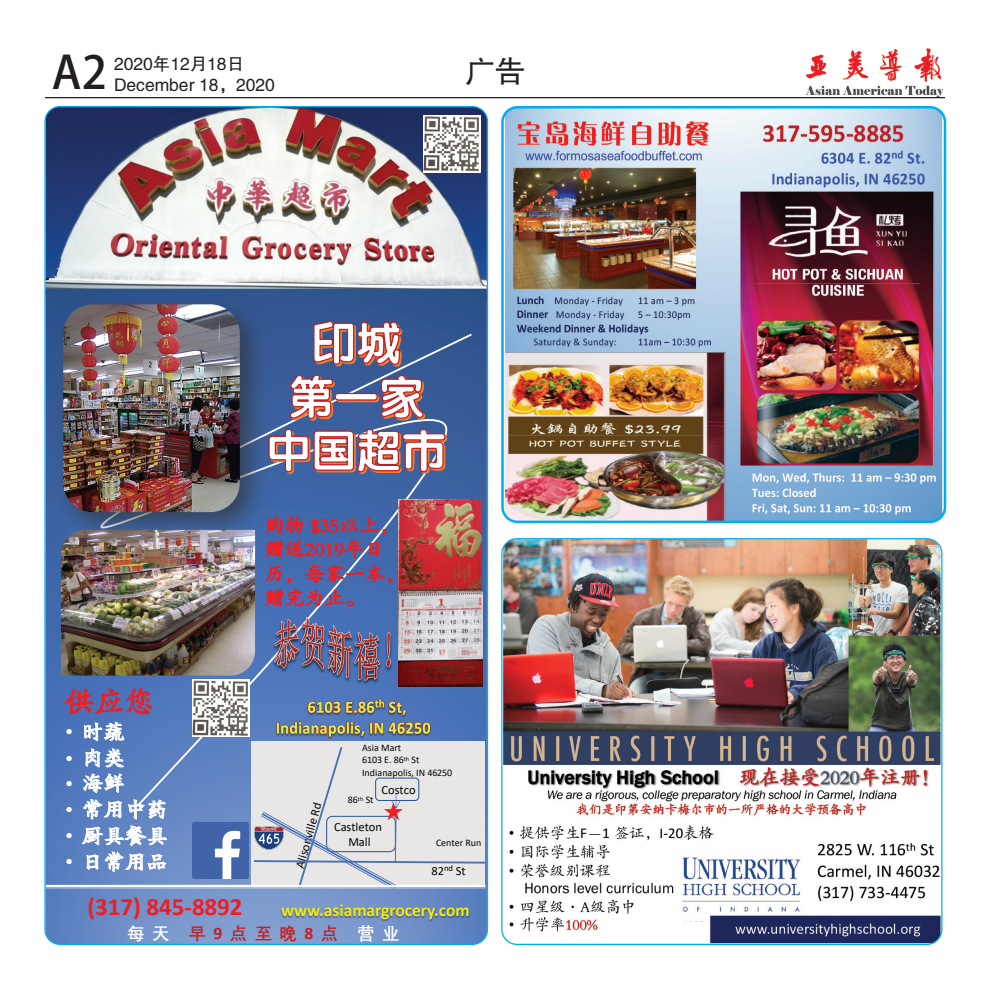
<style>
.page{position:relative;width:990px;height:990px;background:#fff}
.page>*{position:absolute;margin:0;border:0;box-sizing:border-box;transform-origin:0 0}
.t1{font:45px "Adobe Heiti Std";color:#231f20}
.t2{font:30px "FZHTJW GB1 0";color:#231f20}
.t3{font:29.5px "FZBWKSJW GB1 0";color:#ee1f23}
.t4{font:700 25px "Calibri";color:#ee1f23}
.t5{font:20.88px "FZBWKSJW GB1 0";letter-spacing:.01em;color:#fff}
.t6{font:19.62px/24.2px "FZKTJW GB1 0";letter-spacing:.005em;color:#ee1f23}
.t7{font:17.5px/21px "FZHTFW GB1 0";color:#231f20}
.t8{font:700 17.5px "Calibri";letter-spacing:-.005em;color:#f2eb17}
.t9{font:700 17.5px "Deng Xian";letter-spacing:.425em;color:#c02025}
.t10{font:12.5px/15px "Calibri";color:#040503;text-align:center}
.t11{font:10px/12.5px "Calibri";color:#040503}
.s1{font-family:"Arial";font-size:21.25px}
.s2{color:#fff}
.s3{font-family:"Calibri"}
</style>
<div class="page">
<hr style="left:45px;top:97px;width:900px;height:1px;background:#231f20">
<img style="left:805px;top:48px;width:139px;height:49px">
<img style="left:505px;top:109px;width:437px;height:412px">
<div style="left:501px;top:106px;width:445px;height:417px;border:2px solid #00aeef;border-radius:15px"></div>
<img style="left:503px;top:540px;width:438px;height:404px">
<img style="left:46px;top:108px;width:440px;height:181px">
<svg style="left:46px;top:289px;width:440px;height:654px;background:#587bb7"></svg>
<svg style="left:252px;top:745px;width:234px;height:146px;background:#d8dae0"></svg>
<img style="left:254px;top:827px;width:29px;height:23px">
<img style="left:61px;top:551px;width:34px;height:125px">
<img style="left:269px;top:894px;width:213px;height:41px">
<hr style="left:46px;top:885px;width:439px;height:2px;background:#fff">
<hr style="left:46px;top:888px;width:439px;height:1px;background:#fff">
<img style="left:95px;top:332px;width:379px;height:475px">
<img style="left:46px;top:285px;width:232px;height:266px">
<img style="left:63px;top:304px;width:177px;height:208px">
<svg style="left:310px;top:320px;width:92px;height:47px"></svg>
<svg style="left:289px;top:374px;width:136px;height:47px"></svg>
<svg style="left:269px;top:428px;width:178px;height:46px"></svg>
<img style="left:399px;top:500px;width:82px;height:90px">
<img style="left:399px;top:592px;width:84px;height:94px">
<img style="left:270px;top:615px;width:124px;height:73px">
<img style="left:192px;top:680px;width:57px;height:57px">
<img style="left:423px;top:115px;width:57px;height:57px">
<img style="left:192px;top:823px;width:56px;height:56px">
<h1 class="t1" style="left:52px;top:46px;width:57px">A2</h1>
<h3 class="t7" style="left:114px;top:54px;width:163px">2020年12月18日<br>December 18，2020</h3>
<h2 class="t2" style="left:465px;top:55px;width:61px">广告</h2>
<h3 class="t6" style="left:265px;top:514px;width:142px">购物 $35以上，赠送2019年日历，每家一本，赠完为止。</h3>
<h3 class="t3" style="left:64px;top:686px;width:92px">供应您</h3>
<h3 class="t5" style="left:65px;top:721px;width:61px"><span class="s1">•</span> 时蔬</h3>
<h3 class="t5" style="left:65px;top:747px;width:61px"><span class="s1">•</span> 肉类</h3>
<h3 class="t5" style="left:65px;top:772px;width:61px"><span class="s1">•</span> 海鲜</h3>
<h3 class="t5" style="left:65px;top:799px;width:104px"><span class="s1">•</span> 常用中药</h3>
<h3 class="t5" style="left:65px;top:825px;width:104px"><span class="s1">•</span> 厨具餐具</h3>
<h3 class="t5" style="left:65px;top:851px;width:104px"><span class="s1">•</span> 日常用品</h3>
<h3 class="t4" style="left:87px;top:889px;width:157px">(317) 845-8892</h3>
<h3 class="t8" style="left:281px;top:898px;width:190px">www.asiamargrocery.com</h3>
<p class="t11" style="left:362px;top:741px;width:92px">Asia Mart<br>6103 E. 86<sup>th</sup> St<br>Indianapolis, IN 46250</p>
<p class="t10" style="left:381px;top:782px;width:36px">Costco</p>
<p class="t11" style="left:348px;top:794px;width:27px">86<sup>th</sup> St</p>
<p class="t10" style="left:334px;top:819px;width:49px">Castleton<br>Mall</p>
<p class="t10" style="left:292px;top:865px;width:69px;rotate:-74deg">Alisonville Rd</p>
<p class="t11" style="left:436px;top:837px;width:47px">Center Run</p>
<p class="t10" style="left:431px;top:863px;width:36px">82<sup>nd</sup> St</p>
<h3 class="t9" style="left:127px;top:922px;width:274px"><span class="s2">每天</span> 早<span class="s3">9</span>点至晚<span class="s3">8</span>点 <span class="s2">营业</span></h3>
</div>
